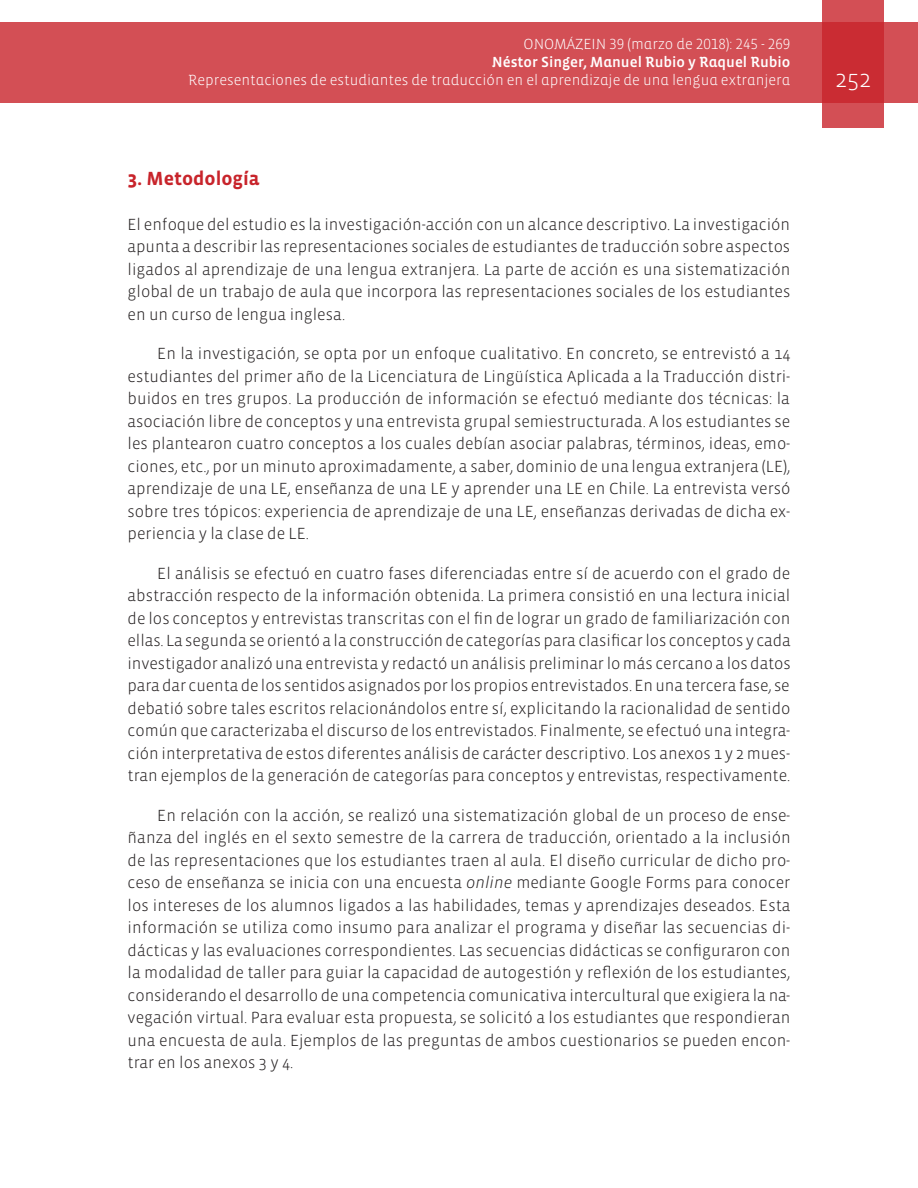
<style>
.page{position:relative;width:918px;height:1188px;background:#fff}
.page>*{position:absolute;margin:0;border:0;box-sizing:border-box;transform-origin:0 0}
.t1{font:300 24px "Vista Sans";color:#fff}
.Títulos{font:700 19.5px "Vista Sans";color:#c8242b}
.Textos{font:300 16.5px/22.5px "Vista Sans";color:#231f20;text-align:justify}
.Texto_primero{font:300 16.5px/22.5px "Vista Sans";color:#231f20;text-align:justify}
.t2{font:300 15px "Vista Sans Alt";color:#fff}
.t3{font:15px "Vista Sans Alt Med";color:#fff}
.s1{font-style:italic}
</style>
<div class="page">
<div style="left:0;top:23px;width:918px;height:80px;background:#d34f55"></div>
<svg style="left:822px;top:0;width:62px;height:128px;background:#cd383f"></svg>
<p class="t2" style="left:524px;top:37px;width:268px">ONOMÁZEIN 39 (marzo de 2018): 245 - 269</p>
<p class="t3" style="left:492px;top:55px;width:300px">Néstor Singer, Manuel Rubio y Raquel Rubio</p>
<p class="t2" style="left:188px;top:73px;width:604px">Representaciones de estudiantes de traducción en el aprendizaje de una lengua extranjera</p>
<h1 class="t1" style="left:835px;top:66px;width:37px">252</h1>
<p class="Títulos" style="left:128px;top:168px;width:133px">3. Metodología</p>
<p class="Texto_primero" style="left:128px;top:213px;width:664px">El enfoque del estudio es la investigación-acción con un alcance descriptivo. La investigación apunta a describir las representaciones sociales de estudiantes de traducción sobre aspectos ligados al aprendizaje de una lengua extranjera. La parte de acción es una sistematización global de un trabajo de aula que incorpora las representaciones sociales de los estudiantes en un curso de lengua inglesa.</p>
<p class="Textos" style="left:128px;top:343px;width:665px;text-indent:30px">En la investigación, se opta por un enfoque cualitativo. En concreto, se entrevistó a 14 estudiantes del primer año de la Licenciatura de Lingüística Aplicada a la Traducción distri&shy;buidos en tres grupos. La producción de información se efectuó mediante dos técnicas: la asociación libre de conceptos y una entrevista grupal semiestructurada. A los estudiantes se les plantearon cuatro conceptos a los cuales debían asociar palabras, términos, ideas, emo&shy;ciones, etc., por un minuto aproximadamente, a saber, dominio de una lengua extranjera (LE), aprendizaje de una LE, enseñanza de una LE y aprender una LE en Chile. La entrevista versó sobre tres tópicos: experiencia de aprendizaje de una LE, enseñanzas derivadas de dicha ex&shy;periencia y la clase de LE.</p>
<p class="Textos" style="left:128px;top:562px;width:665px;text-indent:30px">El análisis se efectuó en cuatro fases diferenciadas entre sí de acuerdo con el grado de abstracción respecto de la información obtenida. La primera consistió en una lectura inicial de los conceptos y entrevistas transcritas con el fin de lograr un grado de familiarización con ellas. La segunda se orientó a la construcción de categorías para clasificar los conceptos y cada investigador analizó una entrevista y redactó un análisis preliminar lo más cercano a los datos para dar cuenta de los sentidos asignados por los propios entrevistados. En una tercera fase, se debatió sobre tales escritos relacionándolos entre sí, explicitando la racionalidad de sentido común que caracterizaba el discurso de los entrevistados. Finalmente, se efectuó una integra&shy;ción interpretativa de estos diferentes análisis de carácter descriptivo. Los anexos 1 y 2 mues&shy;tran ejemplos de la generación de categorías para conceptos y entrevistas, respectivamente.</p>
<p class="Textos" style="left:128px;top:804px;width:665px;text-indent:30px">En relación con la acción, se realizó una sistematización global de un proceso de ense&shy;ñanza del inglés en el sexto semestre de la carrera de traducción, orientado a la inclusión de las representaciones que los estudiantes traen al aula. El diseño curricular de dicho pro&shy;ceso de enseñanza se inicia con una encuesta <span class="s1">online</span> mediante Google Forms para conocer los intereses de los alumnos ligados a las habilidades, temas y aprendizajes deseados. Esta información se utiliza como insumo para analizar el programa y diseñar las secuencias di&shy;dácticas y las evaluaciones correspondientes. Las secuencias didácticas se configuraron con la modalidad de taller para guiar la capacidad de autogestión y reflexión de los estudiantes, considerando el desarrollo de una competencia comunicativa intercultural que exigiera la na&shy;vegación virtual. Para evaluar esta propuesta, se solicitó a los estudiantes que respondieran una encuesta de aula. Ejemplos de las preguntas de ambos cuestionarios se pueden encon&shy;trar en los anexos 3 y 4.</p>
</div>
